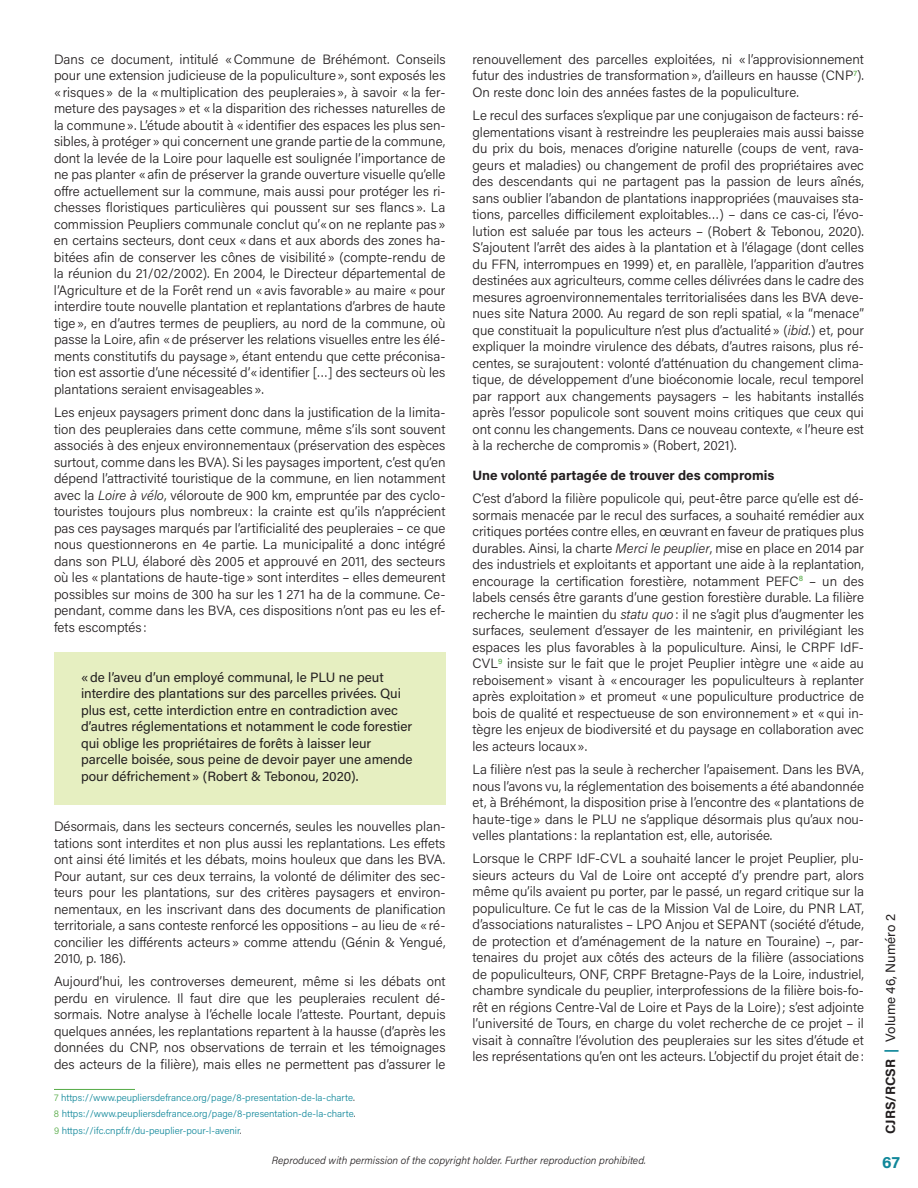
<style>
.page{position:relative;width:918px;height:1188px;background:#fff}
.page>*{position:absolute;margin:0;border:0;box-sizing:border-box;transform-origin:0 0}
.t1{font:700 16.5px "Acumin Pro";color:#10879a}
.t2{font:300 13.5px/16.5px "Acumin Pro";color:#231f20;text-align:justify}
.t3{font:13.5px/16.5px "Acumin Pro";color:#231f20}
.t4{font:700 13.5px "Acumin Pro";color:#231f20}
.t5{font:italic 300 10.5px "Acumin Pro";color:#231f20}
.t6{font:300 9.75px/16.6px "Acumin Pro";color:#10879a;text-align:justify}
.s1{font-style:italic}
.s2{color:#55aa46}
.s3{color:#231f20}
.s4{font-weight:700}
.s5{font-weight:700;color:#10879a}
</style>
<div class="page">
<div style="left:54px;top:652px;width:392px;height:153px;background:#e6efc1"></div>
<hr style="left:54px;top:1089px;width:81px;height:1px;background:#55aa46">
<p class="t2" style="left:54px;top:50px;width:393px">Dans ce document, intitulé «Commune de Bréhémont. Conseils pour une extension judicieuse de la populiculture», sont exposés les «risques» de la «multiplication des peupleraies», à savoir «la fer&shy;meture des paysages» et «la disparition des richesses naturelles de la commune». L’étude aboutit à «identifier des espaces les plus sen&shy;sibles, à protéger» qui concernent une grande partie de la commune, dont la levée de la Loire pour laquelle est soulignée l’importance de ne pas planter «afin de préserver la grande ouverture visuelle qu’elle offre actuellement sur la commune, mais aussi pour protéger les ri&shy;chesses floristiques particulières qui poussent sur ses flancs». La commission Peupliers communale conclut qu’«on ne replante pas» en certains secteurs, dont ceux «dans et aux abords des zones ha&shy;bitées afin de conserver les cônes de visibilité» (compte-rendu de la réunion du 21/02/2002). En 2004, le Directeur départemental de l’Agriculture et de la Forêt rend un «avis favorable» au maire «pour interdire toute nouvelle plantation et replantations d’arbres de haute tige», en d’autres termes de peupliers, au nord de la commune, où passe la Loire, afin «de préserver les relations visuelles entre les élé&shy;ments constitutifs du paysage», étant entendu que cette préconisa&shy;tion est assortie d’une nécessité d’«identifier […] des secteurs où les plantations seraient envisageables».</p>
<p class="t2" style="left:54px;top:404px;width:393px">Les enjeux paysagers priment donc dans la justification de la limita&shy;tion des peupleraies dans cette commune, même s’ils sont souvent associés à des enjeux environnementaux (préservation des espèces surtout, comme dans les BVA). Si les paysages importent, c’est qu’en dépend l’attractivité touristique de la commune, en lien notamment avec la <span class="s1">Loire à vélo</span>, véloroute de 900 km, empruntée par des cyclo&shy;touristes toujours plus nombreux : la crainte est qu’ils n’apprécient pas ces paysages marqués par l’artificialité des peupleraies – ce que nous questionnerons en 4e partie. La municipalité a donc intégré dans son PLU, élaboré dès 2005 et approuvé en 2011, des secteurs où les «plantations de haute-tige» sont interdites – elles demeurent possibles sur moins de 300 ha sur les 1 271 ha de la commune. Ce&shy;pendant, comme dans les BVA, ces dispositions n’ont pas eu les ef&shy;fets escomptés :</p>
<p class="t3" style="left:81px;top:668px;width:333px">«de l’aveu d’un employé communal, le PLU ne peut interdire des plantations sur des parcelles privées. Qui plus est, cette interdiction entre en contradiction avec d’autres réglementations et notamment le code forestier qui oblige les propriétaires de forêts à laisser leur parcelle boisée, sous peine de devoir payer une amende pour défrichement» (Robert &amp; Tebonou, 2020).</p>
<p class="t2" style="left:54px;top:818px;width:393px">Désormais, dans les secteurs concernés, seules les nouvelles plan&shy;tations sont interdites et non plus aussi les replantations. Les effets ont ainsi été limités et les débats, moins houleux que dans les BVA.<br>Pour autant, sur ces deux terrains, la volonté de délimiter des sec&shy;teurs pour les plantations, sur des critères paysagers et environ&shy;nementaux, en les inscrivant dans des documents de planification territoriale, a sans conteste renforcé les oppositions – au lieu de «ré&shy;concilier les différents acteurs» comme attendu (Génin &amp; Yengué, 2010, p. 186).</p>
<p class="t2" style="left:54px;top:973px;width:393px">Aujourd’hui, les controverses demeurent, même si les débats ont perdu en virulence. Il faut dire que les peupleraies reculent dé&shy;sormais. Notre analyse à l’échelle locale l’atteste. Pourtant, depuis quelques années, les replantations repartent à la hausse (d’après les données du CNP, nos observations de terrain et les témoignages des acteurs de la filière), mais elles ne permettent pas d’assurer le</p>
<p class="t6" style="left:54px;top:1089px;width:303px"><span class="s2">7</span> https://www.peupliersdefrance.org/page/8-presentation-de-la-charte<span class="s3">.<br></span><span class="s2">8</span> https://www.peupliersdefrance.org/page/8-presentation-de-la-charte<span class="s3">.<br></span><span class="s2">9</span> https://ifc.cnpf.fr/du-peuplier-pour-l-avenir<span class="s3">.</span></p>
<p class="t2" style="left:472px;top:50px;width:393px">renouvellement des parcelles exploitées, ni «l’approvisionnement futur des industries de transformation», d’ailleurs en hausse (CNP<sup>7</sup>).<br>On reste donc loin des années fastes de la populiculture.</p>
<p class="t2" style="left:473px;top:107px;width:393px">Le recul des surfaces s’explique par une conjugaison de facteurs : ré&shy;glementations visant à restreindre les peupleraies mais aussi baisse du prix du bois, menaces d’origine naturelle (coups de vent, rava&shy;geurs et maladies) ou changement de profil des propriétaires avec des descendants qui ne partagent pas la passion de leurs aînés, sans oublier l’abandon de plantations inappropriées (mauvaises sta&shy;tions, parcelles difficilement exploitables…) – dans ce cas-ci, l’évo&shy;lution est saluée par tous les acteurs – (Robert &amp; Tebonou, 2020).<br>S’ajoutent l’arrêt des aides à la plantation et à l’élagage (dont celles du FFN, interrompues en 1999) et, en parallèle, l’apparition d’autres destinées aux agriculteurs, comme celles délivrées dans le cadre des mesures agroenvironnementales territorialisées dans les BVA deve&shy;nues site Natura 2000. Au regard de son repli spatial, «la “menace” que constituait la populiculture n’est plus d’actualité» (<span class="s1">ibid.</span>) et, pour expliquer la moindre virulence des débats, d’autres raisons, plus ré&shy;centes, se surajoutent: volonté d’atténuation du changement clima&shy;tique, de développement d’une bioéconomie locale, recul temporel par rapport aux changements paysagers – les habitants installés après l’essor populicole sont souvent moins critiques que ceux qui ont connu les changements. Dans ce nouveau contexte, «l’heure est à la recherche de compromis» (Robert, 2021).</p>
<p class="t4" style="left:473px;top:466px;width:303px">Une volonté partagée de trouver des compromis</p>
<p class="t2" style="left:472px;top:490px;width:393px">C’est d’abord la filière populicole qui, peut-être parce qu’elle est dé&shy;sormais menacée par le recul des surfaces, a souhaité remédier aux critiques portées contre elles, en œuvrant en faveur de pratiques plus durables. Ainsi, la charte <span class="s1">Merci le peuplier</span>, mise en place en 2014 par des industriels et exploitants et apportant une aide à la replantation, encourage la certification forestière, notamment PEFC<sup>8</sup> – un des labels censés être garants d’une gestion forestière durable. La filière recherche le maintien du <span class="s1">statu quo</span>: il ne s’agit plus d’augmenter les surfaces, seulement d’essayer de les maintenir, en privilégiant les espaces les plus favorables à la populiculture. Ainsi, le CRPF IdF-CVL<sup>9</sup> insiste sur le fait que le projet Peuplier intègre une «aide au reboisement» visant à «encourager les populiculteurs à replanter après exploitation» et promeut «une populiculture productrice de bois de qualité et respectueuse de son environnement» et «qui in&shy;tègre les enjeux de biodiversité et du paysage en collaboration avec les acteurs locaux».</p>
<p class="t2" style="left:472px;top:761px;width:393px">La filière n’est pas la seule à rechercher l’apaisement. Dans les BVA, nous l’avons vu, la réglementation des boisements a été abandonnée et, à Bréhémont, la disposition prise à l’encontre des «plantations de haute-tige» dans le PLU ne s’applique désormais plus qu’aux nou&shy;velles plantations : la replantation est, elle, autorisée.</p>
<p class="t2" style="left:472px;top:850px;width:393px">Lorsque le CRPF IdF-CVL a souhaité lancer le projet Peuplier, plu&shy;sieurs acteurs du Val de Loire ont accepté d’y prendre part, alors même qu’ils avaient pu porter, par le passé, un regard critique sur la populiculture. Ce fut le cas de la Mission Val de Loire, du PNR LAT, d’associations naturalistes – LPO Anjou et SEPANT (société d’étude, de protection et d’aménagement de la nature en Touraine) –, par&shy;tenaires du projet aux côtés des acteurs de la filière (associations de populiculteurs, ONF, CRPF Bretagne-Pays de la Loire, industriel, chambre syndicale du peuplier, interprofessions de la filière bois-fo&shy;rêt en régions Centre-Val de Loire et Pays de la Loire); s’est adjointe l’université de Tours, en charge du volet recherche de ce projet – il visait à connaître l’évolution des peupleraies sur les sites d’étude et les représentations qu’en ont les acteurs. L’objectif du projet était de:</p>
<p class="t3" style="left:882px;top:1134px;width:221px;rotate:-90deg"><span class="s4">CJRS/RCSR</span> <span class="s5">|</span> Volume 46, Numéro 2</p>
<p class="t5" style="left:272px;top:1153px;width:376px">Reproduced with permission of the copyright holder. Further reproduction prohibited.</p>
<p class="t1" style="left:882px;top:1150px;width:19px">67</p>
</div>
